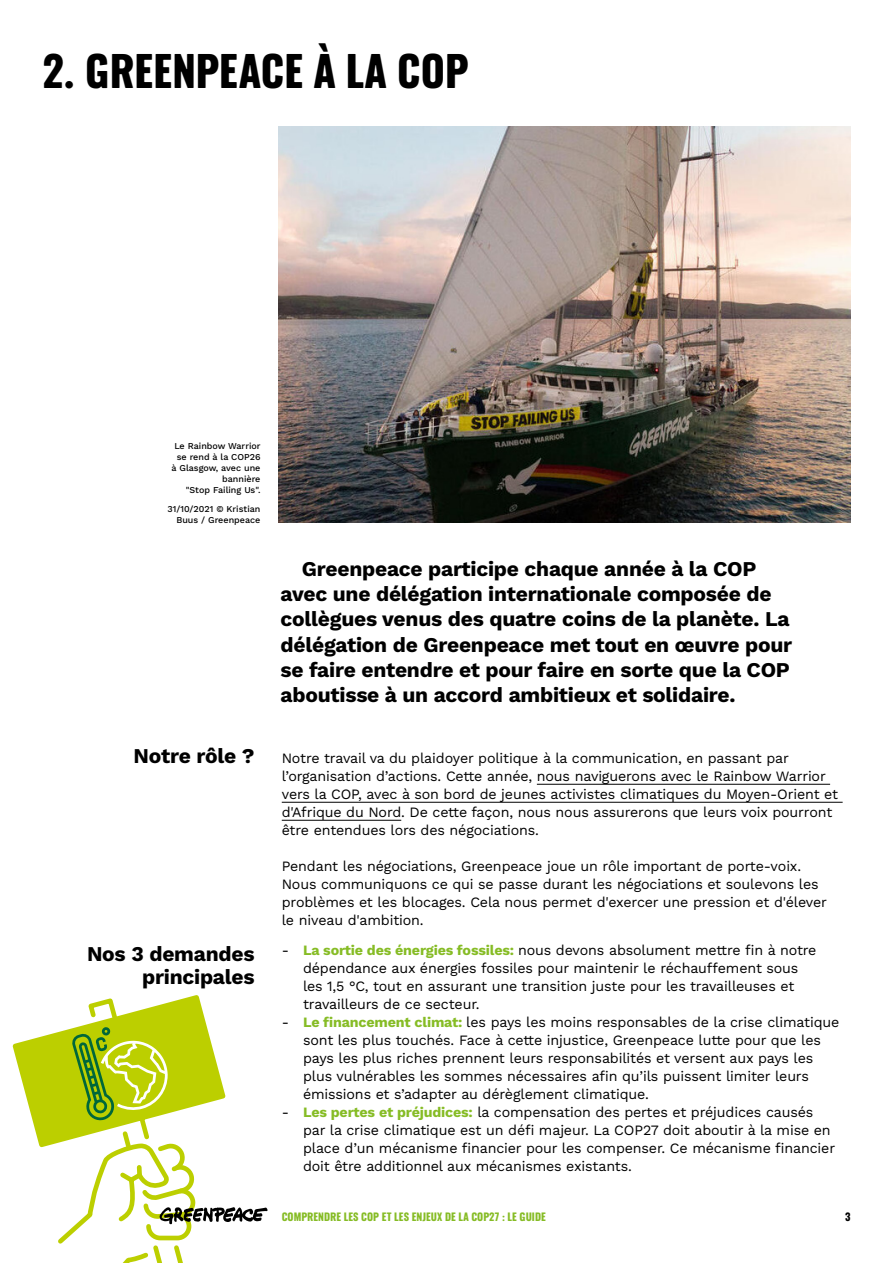
<style>
.page{position:relative;width:893px;height:1263px;background:#fff}
.page>*{position:absolute;margin:0;border:0;box-sizing:border-box;transform-origin:0 0}
.t1{font:42px "Zodiac Sans";color:#000}
.t2{font:21px/25.2px "Work Sans";letter-spacing:-.01em;color:#000;text-align:right}
.t3{font:14.25px/18px "Work Sans";letter-spacing:-.01em;color:#000}
.t4{font:10.5px "Zodiac Sans";color:#86bc25}
.t5{font:10.5px "Zodiac Sans";color:#000}
.t6{font:9px/10.8px "Work Sans";color:#000;text-align:right}
.s1{color:#86bc25}
</style>
<div class="page">
<img style="left:278px;top:126px;width:572px;height:396px">
<hr style="left:537px;top:784px;width:293px;height:1px;background:#000">
<hr style="left:282px;top:802px;width:561px;height:1px;background:#000">
<hr style="left:282px;top:820px;width:119px;height:1px;background:#000">
<svg style="left:12px;top:995px;width:256px;height:268px"></svg>
<h1 class="t1" style="left:43px;top:49px;width:427px">2. GREENPEACE À LA COP</h1>
<p class="t6" style="left:172px;top:440px;width:91px">Le Rainbow Warrior se rend à la COP26 à Glasgow, avec une bannière<br>"Stop Failing Us".</p>
<p class="t6" style="left:168px;top:503px;width:94px">31/10/2021 © Kristian<br>Buus / Greenpeace</p>
<p class="t2" style="left:281px;top:555px;width:513px;text-align:left;text-indent:21px">Greenpeace participe chaque année à la COP avec une délégation internationale composée de collègues venus des quatre coins de la planète. La délégation de Greenpeace met tout en œuvre pour se faire entendre et pour faire en sorte que la COP aboutisse à un accord ambitieux et solidaire.</p>
<h2 class="t2" style="left:134px;top:743px;width:122px">Notre rôle ?</h2>
<p class="t3" style="left:282px;top:749px;width:558px">Notre travail va du plaidoyer politique à la communication, en passant par l’organisation d’actions. Cette année, nous naviguerons avec le Rainbow Warrior vers la COP, avec à son bord de jeunes activistes climatiques du Moyen-Orient et d'Afrique du Nord. De cette façon, nous nous assurerons que leurs voix pourront être entendues lors des négociations.</p>
<p class="t3" style="left:282px;top:857px;width:547px">Pendant les négociations, Greenpeace joue un rôle important de porte-voix.<br>Nous communiquons ce qui se passe durant les négociations et soulevons les problèmes et les blocages. Cela nous permet d'exercer une pression et d'élever le niveau d'ambition.</p>
<h2 class="t2" style="left:87px;top:942px;width:169px;line-height:22.5px">Nos 3 demandes principales</h2>
<p class="t3" style="left:303px;top:941px;width:515px;text-indent:-21px">- <span class="s1">La sortie des énergies fossiles:</span> nous devons absolument mettre fin à notre dépendance aux énergies fossiles pour maintenir le réchauffement sous les 1,5 °C, tout en assurant une transition juste pour les travailleuses et travailleurs de ce secteur.</p>
<p class="t3" style="left:303px;top:1013px;width:538px;text-indent:-21px">- <span class="s1">Le financement climat:</span> les pays les moins responsables de la crise climatique sont les plus touchés. Face à cette injustice, Greenpeace lutte pour que les pays les plus riches prennent leurs responsabilités et versent aux pays les plus vulnérables les sommes nécessaires afin qu’ils puissent limiter leurs émissions et s’adapter au dérèglement climatique.</p>
<p class="t3" style="left:303px;top:1103px;width:534px;text-indent:-21px">- <span class="s1">Les pertes et préjudices:</span> la compensation des pertes et préjudices causés par la crise climatique est un défi majeur. La COP27 doit aboutir à la mise en place d’un mécanisme financier pour les compenser. Ce mécanisme financier doit être additionnel aux mécanismes existants.</p>
<p class="t4" style="left:282px;top:1211px;width:266px">COMPRENDRE LES COP ET LES ENJEUX DE LA COP27 : LE GUIDE</p>
<p class="t5" style="left:845px;top:1211px;width:7px">3</p>
</div>
